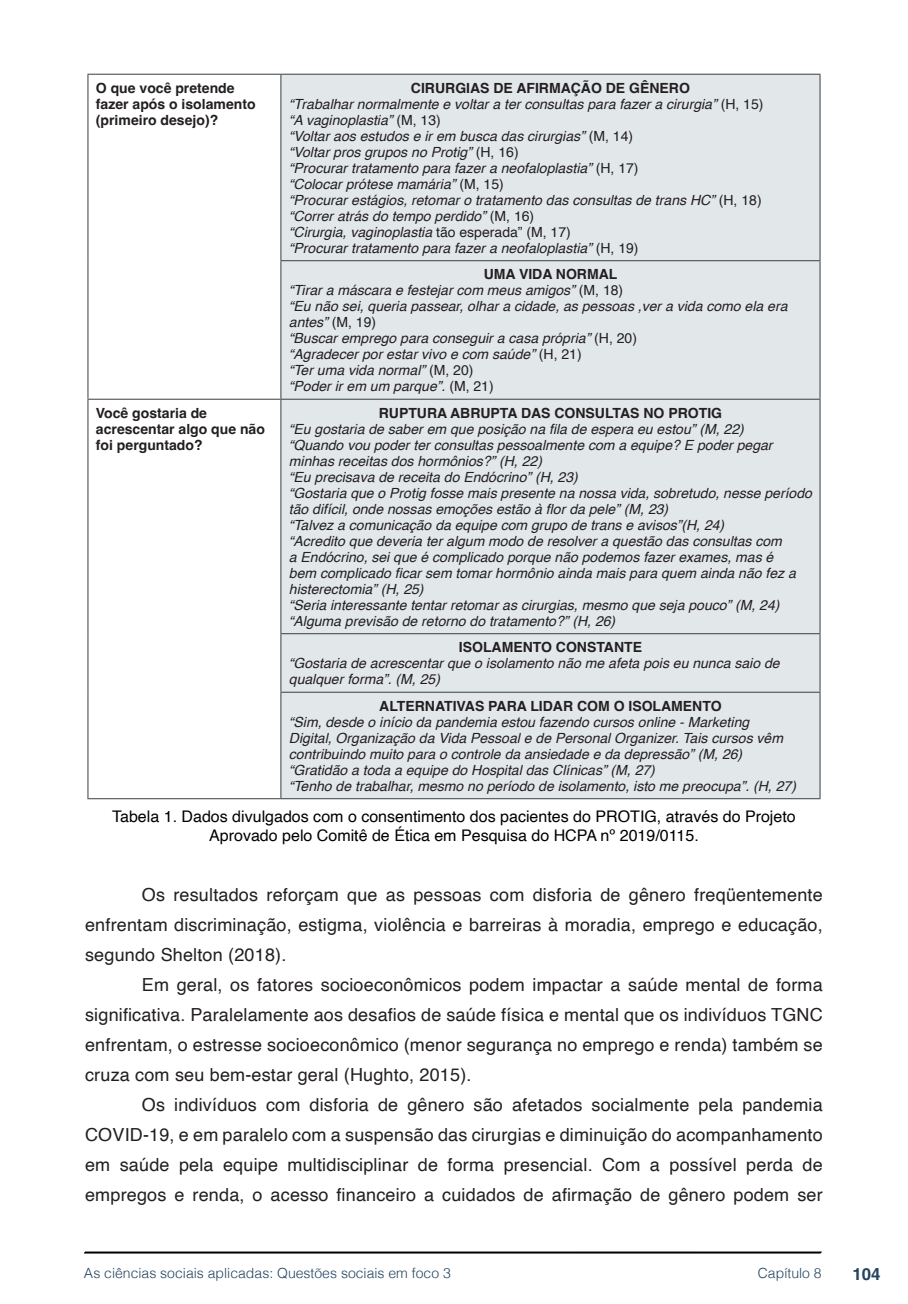
<style>
.page{position:relative;width:908px;height:1304px;background:#fff}
.page>*{position:absolute;margin:0;border:0;box-sizing:border-box;transform-origin:0 0}
.txt{font:18px/30px "Helvetica";letter-spacing:.01em;color:#231f20;text-align:justify}
.t1{font:700 16.8px "Helvetica";color:#23445f}
.imagens_graf_tab{font:16px/19.2px "Helvetica";color:#000;text-align:center}
.tab_txt{font:italic 14px/16px "Helvetica";color:#231f20}
.tab_txt-2{font:700 14px/16px "Helvetica";color:#231f20}
.t2{font:300 14px "Helvetica";color:#23445f}
.s1{font-style:normal}
</style>
<div class="page">
<svg style="left:84px;top:1251px;width:737px;height:3px;background:#515151"></svg>
<div style="left:281px;top:75px;width:538px;height:723px;background:#e2e7e9"></div>
<hr style="left:87px;top:74px;width:194px;height:1px;background:#3a3e40">
<hr style="left:87px;top:75px;width:1px;height:186px;background:#3a3e40">
<hr style="left:87px;top:261px;width:1px;height:138px;background:#3a3e40">
<hr style="left:281px;top:74px;width:539px;height:1px;background:#3a3e40">
<hr style="left:280px;top:75px;width:1px;height:185px;background:#3a3e40">
<hr style="left:819px;top:75px;width:1px;height:185px;background:#3a3e40">
<hr style="left:280px;top:260px;width:540px;height:1px;background:#3a3e40">
<hr style="left:280px;top:261px;width:1px;height:138px;background:#3a3e40">
<hr style="left:819px;top:261px;width:1px;height:138px;background:#3a3e40">
<hr style="left:87px;top:399px;width:194px;height:1px;background:#3a3e40">
<hr style="left:87px;top:400px;width:1px;height:234px;background:#3a3e40">
<hr style="left:87px;top:634px;width:1px;height:58px;background:#3a3e40">
<hr style="left:87px;top:692px;width:1px;height:106px;background:#3a3e40">
<hr style="left:87px;top:798px;width:194px;height:1px;background:#3a3e40">
<hr style="left:281px;top:399px;width:539px;height:1px;background:#3a3e40">
<hr style="left:280px;top:400px;width:1px;height:233px;background:#3a3e40">
<hr style="left:819px;top:400px;width:1px;height:233px;background:#3a3e40">
<hr style="left:280px;top:633px;width:540px;height:1px;background:#3a3e40">
<hr style="left:280px;top:634px;width:1px;height:58px;background:#3a3e40">
<hr style="left:819px;top:634px;width:1px;height:58px;background:#3a3e40">
<hr style="left:280px;top:692px;width:540px;height:1px;background:#3a3e40">
<hr style="left:280px;top:693px;width:1px;height:105px;background:#3a3e40">
<hr style="left:819px;top:693px;width:1px;height:105px;background:#3a3e40">
<hr style="left:281px;top:798px;width:539px;height:1px;background:#3a3e40">
<p class="tab_txt-2" style="left:96px;top:81px;width:161px">O que você pretende fazer após o isolamento (primeiro desejo)?</p>
<p class="tab_txt-2" style="left:411px;top:81px;width:280px">CIRURGIAS DE AFIRMAÇÃO DE GÊNERO</p>
<p class="tab_txt" style="left:289px;top:96px;width:476px">“Trabalhar normalmente e voltar a ter consultas para fazer a cirurgia” <span class="s1">(H, 15)</span></p>
<p class="tab_txt" style="left:289px;top:112px;width:153px">“A vaginoplastia” <span class="s1">(M, 13)</span></p>
<p class="tab_txt" style="left:289px;top:128px;width:345px">“Voltar aos estudos e ir em busca das cirurgias” <span class="s1">(M, 14)</span></p>
<p class="tab_txt" style="left:289px;top:144px;width:231px">“Voltar pros grupos no Protig” <span class="s1">(H, 16)</span></p>
<p class="tab_txt" style="left:289px;top:160px;width:351px">“Procurar tratamento para fazer a neofaloplastia” <span class="s1">(H, 17)</span></p>
<p class="tab_txt" style="left:289px;top:176px;width:216px">“Colocar prótese mamária” <span class="s1">(M, 15)</span></p>
<p class="tab_txt" style="left:289px;top:192px;width:474px">“Procurar estágios, retomar o tratamento das consultas de trans HC” <span class="s1">(H, 18)</span></p>
<p class="tab_txt" style="left:289px;top:208px;width:247px">“Correr atrás do tempo perdido” <span class="s1">(M, 16)</span></p>
<p class="tab_txt" style="left:289px;top:224px;width:283px">“Cirurgia, vaginoplastia <span class="s1">tão esperada” (M, 17)</span></p>
<p class="tab_txt" style="left:289px;top:240px;width:351px">“Procurar tratamento para fazer a neofaloplastia” <span class="s1">(H, 19)</span></p>
<p class="tab_txt-2" style="left:483px;top:268px;width:135px">UMA VIDA NORMAL</p>
<p class="tab_txt" style="left:289px;top:283px;width:336px">“Tirar a máscara e festejar com meus amigos” <span class="s1">(M, 18)</span></p>
<p class="tab_txt" style="left:289px;top:299px;width:500px">“Eu não sei, queria passear, olhar a cidade, as pessoas ,ver a vida como ela era antes” <span class="s1">(M, 19)</span></p>
<p class="tab_txt" style="left:289px;top:331px;width:349px">“Buscar emprego para conseguir a casa própria” <span class="s1">(H, 20)</span></p>
<p class="tab_txt" style="left:289px;top:347px;width:294px">“Agradecer por estar vivo e com saúde” <span class="s1">(H, 21)</span></p>
<p class="tab_txt" style="left:289px;top:363px;width:186px">“Ter uma vida normal” <span class="s1">(M, 20)</span></p>
<p class="tab_txt" style="left:289px;top:379px;width:206px">“Poder ir em um parque”. <span class="s1">(M, 21)</span></p>
<p class="tab_txt-2" style="left:96px;top:406px;width:170px">Você gostaria de acrescentar algo que não foi perguntado?</p>
<p class="tab_txt-2" style="left:378px;top:406px;width:345px">RUPTURA ABRUPTA DAS CONSULTAS NO PROTIG</p>
<p class="tab_txt" style="left:289px;top:421px;width:456px">“Eu gostaria de saber em que posição na fila de espera eu estou” (M, 22)</p>
<p class="tab_txt" style="left:289px;top:437px;width:485px">“Quando vou poder ter consultas pessoalmente com a equipe? E poder pegar minhas receitas dos hormônios?” (H, 22)</p>
<p class="tab_txt" style="left:289px;top:469px;width:290px">“Eu precisava de receita do Endócrino” (H, 23)</p>
<p class="tab_txt" style="left:289px;top:485px;width:524px">“Gostaria que o Protig fosse mais presente na nossa vida, sobretudo, nesse período tão difícil, onde nossas emoções estão à flor da pele” (M, 23)</p>
<p class="tab_txt" style="left:289px;top:517px;width:436px">“Talvez a comunicação da equipe com grupo de trans e avisos”(H, 24)</p>
<p class="tab_txt" style="left:289px;top:533px;width:508px">“Acredito que deveria ter algum modo de resolver a questão das consultas com<br>a Endócrino, sei que é complicado porque não podemos fazer exames, mas é bem complicado ficar sem tomar hormônio ainda mais para quem ainda não fez a histerectomia” (H, 25)</p>
<p class="tab_txt" style="left:289px;top:597px;width:492px">“Seria interessante tentar retomar as cirurgias, mesmo que seja pouco” (M, 24)</p>
<p class="tab_txt" style="left:289px;top:613px;width:328px">“Alguma previsão de retorno do tratamento?” (H, 26)</p>
<p class="tab_txt-2" style="left:458px;top:641px;width:185px">ISOLAMENTO CONSTANTE</p>
<p class="tab_txt" style="left:289px;top:656px;width:492px">“Gostaria de acrescentar que o isolamento não me afeta pois eu nunca saio de qualquer forma”. (M, 25)</p>
<p class="tab_txt-2" style="left:379px;top:699px;width:343px">ALTERNATIVAS PARA LIDAR COM O ISOLAMENTO</p>
<p class="tab_txt" style="left:289px;top:714px;width:495px">“Sim, desde o início da pandemia estou fazendo cursos online - Marketing<br>Digital, Organização da Vida Pessoal e de Personal Organizer. Tais cursos vêm contribuindo muito para o controle da ansiedade e da depressão” (M, 26)</p>
<p class="tab_txt" style="left:289px;top:762px;width:367px">“Gratidão a toda a equipe do Hospital das Clínicas” (M, 27)</p>
<p class="tab_txt" style="left:289px;top:778px;width:508px">“Tenho de trabalhar, mesmo no período de isolamento, isto me preocupa”. (H, 27)</p>
<p class="imagens_graf_tab" style="left:112px;top:807px;width:684px">Tabela 1. Dados divulgados com o consentimento dos pacientes do PROTIG, através do Projeto<br>Aprovado pelo Comitê de Ética em Pesquisa do HCPA nº 2019/0115.</p>
<p class="txt" style="left:85px;top:880px;width:738px;text-indent:57px">Os resultados reforçam que as pessoas com disforia de gênero freqüentemente enfrentam discriminação, estigma, violência e barreiras à moradia, emprego e educação, segundo Shelton (2018).</p>
<p class="txt" style="left:85px;top:970px;width:738px;text-indent:57px">Em geral, os fatores socioeconômicos podem impactar a saúde mental de forma significativa. Paralelamente aos desafios de saúde física e mental que os indivíduos TGNC enfrentam, o estresse socioeconômico (menor segurança no emprego e renda) também se cruza com seu bem-estar geral (Hughto, 2015).</p>
<p class="txt" style="left:85px;top:1090px;width:738px;text-indent:57px">Os indivíduos com disforia de gênero são afetados socialmente pela pandemia COVID-19, e em paralelo com a suspensão das cirurgias e diminuição do acompanhamento em saúde pela equipe multidisciplinar de forma presencial. Com a possível perda de empregos e renda, o acesso financeiro a cuidados de afirmação de gênero podem ser</p>
<p class="t2" style="left:84px;top:1261px;width:368px">As ciências sociais aplicadas: Questões sociais em foco 3</p>
<p class="t2" style="left:757px;top:1261px;width:65px">Capítulo 8</p>
<p class="t1" style="left:851px;top:1264px;width:30px">104</p>
</div>
